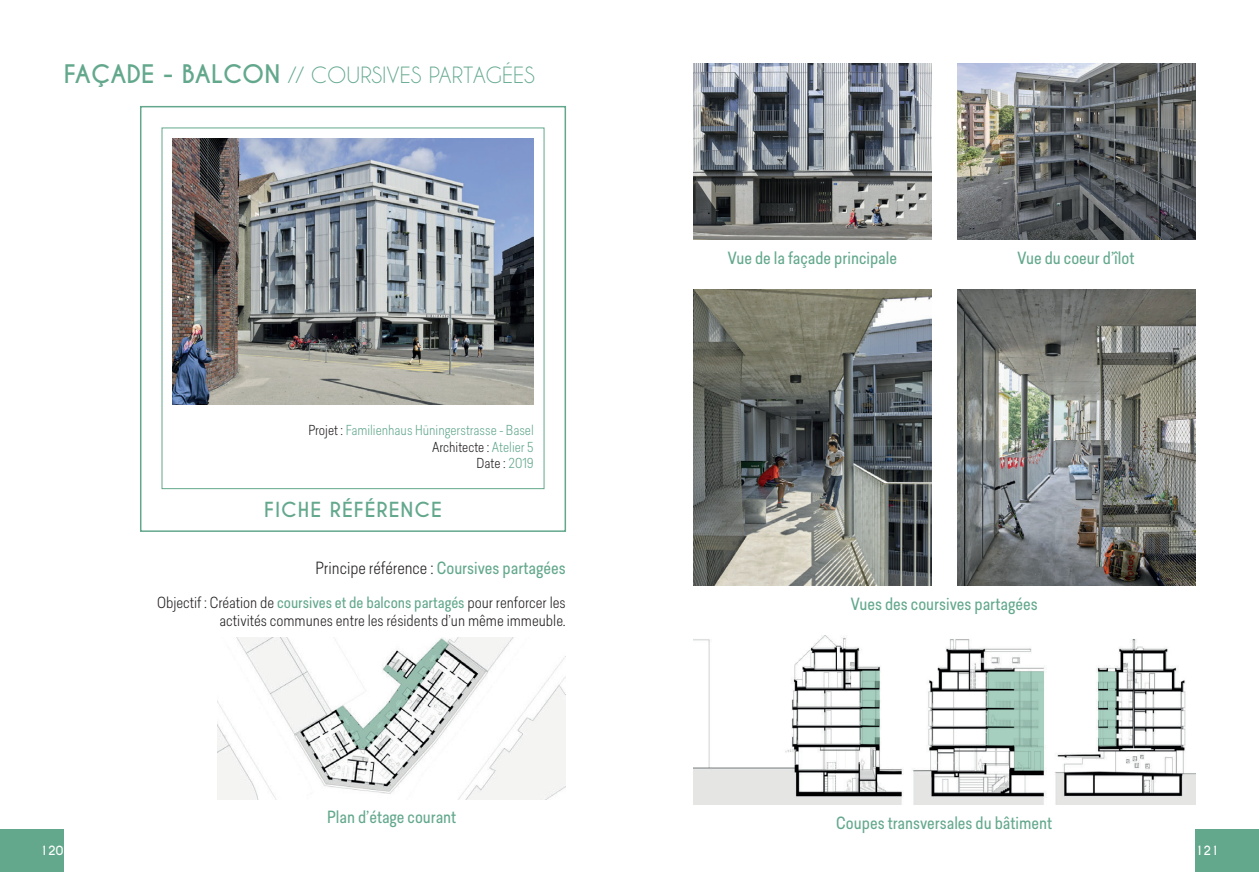
<style>
.page{position:relative;width:1259px;height:893px;background:#fff}
.page>*{position:absolute;margin:0;border:0;box-sizing:border-box;transform-origin:0 0}
.t1{font:21px "Caviar Dreams";color:#63a88d}
.t2{font:700 19.5px "Caviar Dreams";letter-spacing:.05em;color:#63a88d}
.t3{font:16.5px "Predige";color:#63a88d}
.t4{font:300 16.5px "Predige";color:#231f20}
.t5{font:300 15px/18px "Predige";color:#231f20;text-align:right}
.t6{font:300 13.5px/16.2px "Predige";color:#63a88d;text-align:right}
.t7{font:700 12px "Caviar Dreams";letter-spacing:-.01em;color:#fff}
.s1{font-weight:700;font-size:24px}
.s2{color:#231f20}
.s3{font-weight:400;color:#63a88d}
</style>
<div class="page">
<div style="left:0;top:829px;width:64px;height:43px;background:#63a88d"></div>
<div style="left:1195px;top:829px;width:64px;height:43px;background:#63a88d"></div>
<div style="left:140px;top:106px;width:426px;height:426px;border:2px solid #63a88d"></div>
<img style="left:172px;top:138px;width:362px;height:267px">
<img style="left:957px;top:64px;width:238px;height:175px">
<img style="left:957px;top:290px;width:238px;height:295px">
<img style="left:693px;top:636px;width:502px;height:168px">
<img style="left:693px;top:64px;width:238px;height:175px">
<img style="left:693px;top:290px;width:238px;height:295px">
<img style="left:218px;top:638px;width:348px;height:161px">
<h1 class="t1" style="left:64px;top:62px;width:472px"><span class="s1">FAÇADE - BALCON</span> // COURSIVES PARTAGÉES</h1>
<p class="t6" style="left:308px;top:422px;width:227px"><span class="s2">Projet :</span> Familienhaus Hüningerstrasse - Basel<br><span class="s2">Architecte :</span> Atelier 5<br><span class="s2">Date :</span> 2019</p>
<h2 class="t2" style="left:264px;top:498px;width:179px">FICHE RÉFÉRENCE</h2>
<p class="t4" style="left:315px;top:557px;width:252px">Principe référence : <span class="s3">Coursives partagées</span></p>
<p class="t5" style="left:157px;top:593px;width:410px">Objectif : Création de <span class="s3">coursives et de balcons partagés</span> pour renforcer les activités communes entre les résidents d’un même immeuble.</p>
<p class="t3" style="left:327px;top:806px;width:131px">Plan d’étage courant</p>
<p class="t3" style="left:728px;top:247px;width:171px">Vue de la façade principale</p>
<p class="t3" style="left:1017px;top:247px;width:118px">Vue du coeur d’îlot</p>
<p class="t3" style="left:851px;top:593px;width:188px">Vues des coursives partagées</p>
<p class="t3" style="left:836px;top:812px;width:217px">Coupes transversales du bâtiment</p>
<p class="t7" style="left:40px;top:843px;width:25px">120</p>
<p class="t7" style="left:1195px;top:843px;width:26px">121</p>
</div>
